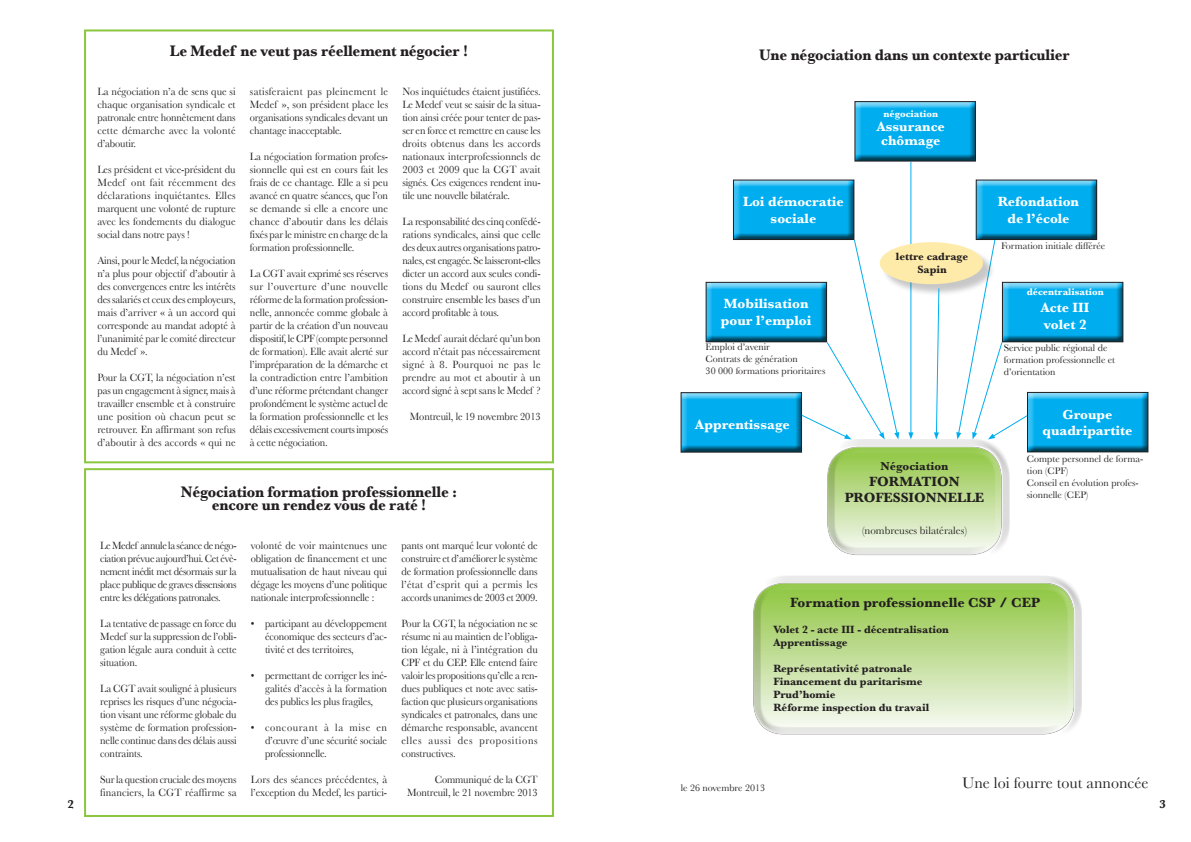
<style>
.page{position:relative;width:1191px;height:842px;background:#fff}
.page>*{position:absolute;margin:0;border:0;box-sizing:border-box;transform-origin:0 0}
.t1{font:700 16px/13px "Baskerville";letter-spacing:-.01em;color:#231f20;text-align:center;scale:.94 1}
.t2{font:16px "Baskerville";color:#231f20}
.t3{font:700 14px/16.8px "Baskerville";color:#fff;text-align:center}
.t4{font:700 14px "Baskerville";color:#231f20}
.t5{font:700 12px "Baskerville";color:#231f20}
.t6{font:11px/13px "Baskerville";letter-spacing:-.01em;color:#231f20;text-align:justify;scale:.94 1}
.t7{font:11px/13px "Baskerville";letter-spacing:-.01em;color:#231f20;text-align:justify;scale:.95 1}
.t8{font:700 11px/13px "Baskerville";color:#231f20}
.t9{font:11px/13px "Baskerville";letter-spacing:-.01em;color:#231f20;scale:.93 1}
.t10{font:11px "Baskerville";letter-spacing:-.01em;color:#231f20}
.t11{font:10px/12px "Baskerville";color:#231f20}
.t12{font:700 10px "Baskerville";color:#fff}
</style>
<div class="page">
<hr style="left:910px;top:162px;width:1px;height:272px;background:#00aeef">
<svg style="left:908px;top:432px;width:5px;height:3px"></svg>
<div style="left:852px;top:102px;width:124px;height:60px;background:#231f20;opacity:.75"></div>
<div style="left:854px;top:101px;width:122px;height:61px;border:1px solid #231f20"></div>
<div style="left:974px;top:178px;width:124px;height:60px;background:#9b999a"></div>
<div style="left:974px;top:180px;width:124px;height:61px;background:#231f20;opacity:.75"></div>
<div style="left:975px;top:180px;width:122px;height:60px;border:1px solid #231f20"></div>
<div style="left:1000px;top:280px;width:124px;height:60px;background:#dddcdc"></div>
<div style="left:1000px;top:282px;width:124px;height:61px;background:#231f20;opacity:.75"></div>
<div style="left:1002px;top:282px;width:121px;height:60px;border:1px solid #231f20"></div>
<div style="left:1025px;top:390px;width:124px;height:60px;background:#f1f0f1"></div>
<div style="left:1025px;top:392px;width:124px;height:61px;background:#231f20;opacity:.75"></div>
<div style="left:1027px;top:392px;width:121px;height:60px;border:1px solid #231f20"></div>
<div style="left:84px;top:29px;width:470px;height:434px;border:2px solid #8bc63e"></div>
<div style="left:84px;top:468px;width:470px;height:349px;border:2px solid #8bc63e"></div>
<div style="left:740px;top:571px;width:346px;height:176px;background:#fff;opacity:.75"></div>
<div style="left:814px;top:435px;width:199px;height:133px;background:#fff;opacity:.75"></div>
<div style="left:679px;top:393px;width:124px;height:60px;background:#231f20;opacity:.75"></div>
<div style="left:680px;top:392px;width:122px;height:61px;border:1px solid #231f20"></div>
<div style="left:731px;top:178px;width:124px;height:60px;background:#9b999a"></div>
<div style="left:731px;top:180px;width:124px;height:61px;background:#231f20;opacity:.75"></div>
<div style="left:733px;top:180px;width:121px;height:60px;border:1px solid #231f20"></div>
<div style="left:704px;top:280px;width:124px;height:60px;background:#dddcdc"></div>
<div style="left:704px;top:282px;width:124px;height:61px;background:#231f20;opacity:.75"></div>
<div style="left:705px;top:282px;width:122px;height:60px;border:1px solid #231f20"></div>
<div style="left:881px;top:244px;width:114px;height:53px;background:#231f20;opacity:.25"></div>
<div style="left:879px;top:242px;width:104px;height:42px;background:#ffeba9;border-radius:50%"></div>
<svg style="left:934px;top:287px;width:6px;height:152px"></svg>
<svg style="left:956px;top:239px;width:72px;height:200px"></svg>
<svg style="left:800px;top:239px;width:99px;height:200px"></svg>
<h1 class="t1" style="left:170px;top:44px;width:319px">Le Medef ne veut pas réellement négocier !</h1>
<p class="t7" style="left:97px;top:85px;width:147px">La négociation n’a de sens que si chaque organisation syndicale et patronale entre honnêtement dans cette démarche avec la volonté d’aboutir.</p>
<p class="t6" style="left:97px;top:163px;width:149px">Les président et vice-président du Medef ont fait récemment des déclarations inquiétantes. Elles marquent une volonté de rupture avec les fondements du dialogue social dans notre pays !</p>
<p class="t6" style="left:97px;top:254px;width:149px">Ainsi, pour le Medef, la négociation n’a plus pour objectif d’aboutir à des convergences entre les intérêts des salariés et ceux des employeurs, mais d’arriver « à un accord qui corresponde au mandat adopté à l’unanimité par le comité directeur du Medef ».</p>
<p class="t7" style="left:97px;top:371px;width:147px">Pour la CGT, la négociation n’est pas un engagement à signer, mais à travailler ensemble et à construire une position où chacun peut se retrouver. En affirmant son refus d’aboutir à des accords « qui ne</p>
<p class="t7" style="left:402px;top:85px;width:147px">Nos inquiétudes étaient justifiées.<br>Le Medef veut se saisir de la situa&shy;tion ainsi créée pour tenter de pas&shy;ser en force et remettre en cause les droits obtenus dans les accords nationaux interprofessionnels de 2003 et 2009 que la CGT avait signés. Ces exigences rendent inu&shy;tile une nouvelle bilatérale.</p>
<p class="t6" style="left:402px;top:215px;width:149px">La responsabilité des cinq confédé&shy;rations syndicales, ainsi que celle des deux autres organisations patro&shy;nales, est engagée. Se laisseront-elles dicter un accord aux seules condi&shy;tions du Medef ou sauront elles construire ensemble les bases d’un accord profitable à tous.</p>
<p class="t6" style="left:402px;top:332px;width:149px">Le Medef aurait déclaré qu’un bon accord n’était pas nécessairement signé à 8. Pourquoi ne pas le prendre au mot et aboutir à un accord signé à sept sans le Medef ?</p>
<p class="t6" style="left:410px;top:410px;width:141px">Montreuil, le 19 novembre 2013</p>
<p class="t7" style="left:250px;top:85px;width:147px">satisferaient pas pleinement le Medef », son président place les organisations syndicales devant un chantage inacceptable.</p>
<p class="t7" style="left:250px;top:150px;width:147px">La négociation formation profes&shy;sionnelle qui est en cours fait les frais de ce chantage. Elle a si peu avancé en quatre séances, que l’on se demande si elle a encore une chance d’aboutir dans les délais fixés par le ministre en charge de la formation professionnelle.</p>
<p class="t6" style="left:250px;top:267px;width:149px">La CGT avait exprimé ses réserves sur l’ouverture d’une nouvelle réforme de la formation profession&shy;nelle, annoncée comme globale à partir de la création d’un nouveau dispositif, le CPF (compte personnel de formation). Elle avait alerté sur l’impréparation de la démarche et la contradiction entre l’ambition d’une réforme prétendant changer profondément le système actuel de la formation professionnelle et les délais excessivement courts imposés à cette négociation.</p>
<h1 class="t1" style="left:759px;top:48px;width:332px">Une négociation dans un contexte particulier</h1>
<p class="t3" style="left:743px;top:193px;width:102px">Loi démocratie sociale</p>
<p class="t3" style="left:721px;top:295px;width:92px;text-align:left">Mobilisation pour l’emploi</p>
<p class="t11" style="left:705px;top:341px;width:121px">Emploi d’avenir<br>Contrats de génération<br>30 000 formations prioritaires</p>
<p class="t3" style="left:695px;top:416px;width:96px">Apprentissage</p>
<p class="t12" style="left:883px;top:108px;width:56px">négociation</p>
<p class="t3" style="left:877px;top:119px;width:69px;line-height:14px">Assurance chômage</p>
<p class="t8" style="left:896px;top:250px;width:74px;text-align:center">lettre cadrage<br>Sapin</p>
<p class="t3" style="left:998px;top:193px;width:83px">Refondation de l’école</p>
<p class="t11" style="left:1001px;top:240px;width:106px">Formation initiale différée</p>
<p class="t12" style="left:1026px;top:286px;width:79px">décentralisation</p>
<p class="t3" style="left:1041px;top:299px;width:50px;text-align:left">Acte III volet 2</p>
<p class="t11" style="left:1003px;top:341px;width:113px">Service public régional de formation professionnelle et d’orientation</p>
<p class="t3" style="left:1042px;top:405px;width:92px">Groupe quadripartite</p>
<p class="t11" style="left:1027px;top:453px;width:118px">Compte personnel de forma&shy;tion (CPF)<br>Conseil en évolution profes&shy;sionnelle (CEP)</p>
<p class="t5" style="left:880px;top:458px;width:69px">Négociation</p>
<p class="t4" style="left:869px;top:473px;width:31px">Formati</p>
<p class="t4" style="left:937px;top:473px;width:22px">on</p>
<p class="t4" style="left:844px;top:489px;width:40px">professi</p>
<p class="t4" style="left:914px;top:489px;width:23px">onnelle</p>
<p class="t10" style="left:862px;top:523px;width:107px">(nombreuses bilatérales)</p>
<h1 class="t1" style="left:181px;top:486px;width:295px">Négociation formation professionnelle : encore un rendez vous de raté !</h1>
<p class="t6" style="left:100px;top:539px;width:147px">Le Medef annule la séance de négo&shy;ciation prévue aujourd’hui. Cet évè&shy;nement inédit met désormais sur la place publique de graves dissensions entre les délégations patronales.</p>
<p class="t6" style="left:100px;top:617px;width:147px">La tentative de passage en force du Medef sur la suppression de l’obli&shy;gation légale aura conduit à cette situation.</p>
<p class="t6" style="left:100px;top:682px;width:147px">La CGT avait souligné à plusieurs reprises les risques d’une négocia&shy;tion visant une réforme globale du système de formation profession&shy;nelle continue dans des délais aussi contraints.</p>
<p class="t9" style="left:100px;top:773px;width:148px">Sur la question cruciale des moyens financiers, la CGT réaffirme sa</p>
<p class="t7" style="left:251px;top:539px;width:145px">volonté de voir maintenues une obligation de financement et une mutualisation de haut niveau qui dégage les moyens d’une politique nationale interprofessionnelle :</p>
<p class="t6" style="left:265px;top:617px;width:131px;text-indent:-14px">• participant au développement économique des secteurs d’ac&shy;tivité et des territoires,</p>
<p class="t6" style="left:265px;top:669px;width:131px;text-indent:-14px">• permettant de corriger les iné&shy;galités d’accès à la formation des publics les plus fragiles,</p>
<p class="t6" style="left:265px;top:721px;width:131px;text-indent:-14px">• concourant à la mise en d’œuvre d’une sécurité sociale professionnelle.</p>
<p class="t7" style="left:251px;top:773px;width:145px">Lors des séances précédentes, à l’exception du Medef, les partici-</p>
<p class="t6" style="left:401px;top:539px;width:147px">pants ont marqué leur volonté de construire et d’améliorer le système de formation professionnelle dans l’état d’esprit qui a permis les accords unanimes de 2003 et 2009.</p>
<p class="t6" style="left:401px;top:617px;width:147px">Pour la CGT, la négociation ne se résume ni au maintien de l’obliga&shy;tion légale, ni à l’intégration du CPF et du CEP. Elle entend faire valoir les propositions qu’elle a ren&shy;dues publiques et note avec satis&shy;faction que plusieurs organisations syndicales et patronales, dans une démarche responsable, avancent elles aussi des propositions constructives.</p>
<p class="t6" style="left:407px;top:773px;width:141px;text-align:right">Communiqué de la CGT<br>Montreuil, le 21 novembre 2013</p>
<p class="t4" style="left:790px;top:594px;width:251px">Formation professionnelle CSP / CEP</p>
<p class="t8" style="left:773px;top:623px;width:177px">Volet 2 - acte III - décentralisation<br>Apprentissage</p>
<p class="t8" style="left:773px;top:662px;width:157px">Représentativité patronale<br>Financement du paritarisme<br>Prud’homie<br>Réforme inspection du travail</p>
<h1 class="t2" style="left:962px;top:773px;width:188px">Une loi fourre tout annoncée</h1>
<p class="t11" style="left:680px;top:782px;width:86px">le 26 novembre 2013</p>
<p class="t5" style="left:68px;top:797px;width:8px">2</p>
<p class="t5" style="left:1159px;top:797px;width:8px">3</p>
</div>
